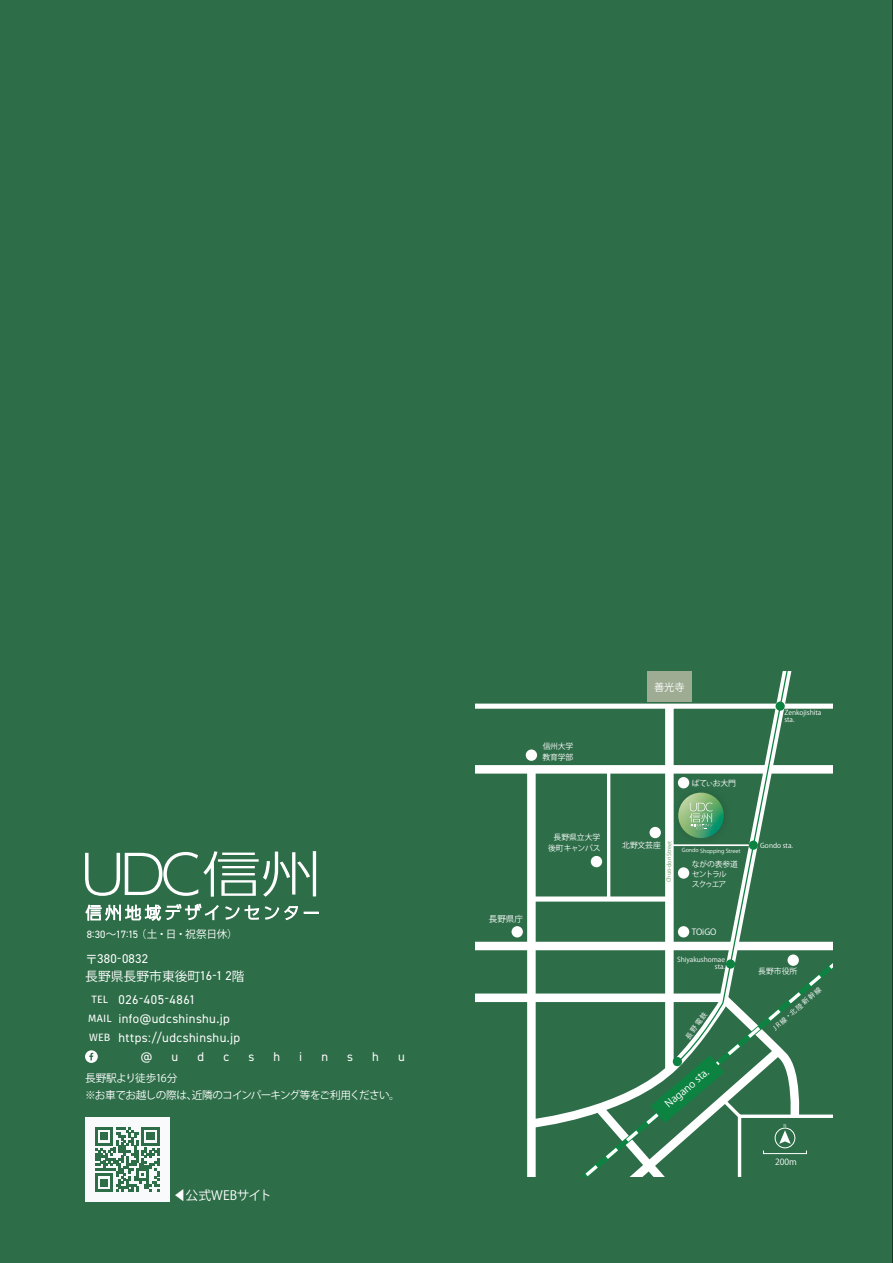
<style>
.page{position:relative;width:893px;height:1263px;background:#2d6d48}
.page>*{position:absolute;margin:0;border:0;box-sizing:border-box;transform-origin:0 0}
.t1{font:12.75px "DIN2014";letter-spacing:.025em;color:#fff}
.t2{font:12.75px "Koz Go Pr 6 N";letter-spacing:-.005em;color:#fff}
.t3{font:10.65px/17px "Koz Go Pr 6 N";letter-spacing:-.055em;color:#fff}
.t4{font:10.2px "Koz Go Pr 6 N";color:#fff}
.t5{font:8.55px "Koz Go Pr 6 N";color:#fff}
.t6{font:7.8px/11.1px "Koz Go Pr 6 N";letter-spacing:-.015em;color:#fff;text-align:right}
.t7{font:7.8px/10.2px "Koz Go Pr 6 N";letter-spacing:-.11em;color:#fff}
.t8{font:6.75px/6.8px "Koz Go Pr 6 N";color:#fff}
.t9{font:5.55px "Koz Go Pr 6 N";color:#fff}
.t10{font:5.55px "Koz Go Pr 6 N";color:#6c9c63}
.t11{font:4.2px "Koz Go Pr 6 N";color:#fff}
.s1{font-family:"DIN2014"}
.s2{font-family:"Koz Go Pr 6 N"}
.s3{font-family:"Fira Sans";font-size:10.65px}
</style>
<div class="page">
<div style="left:475px;top:942px;width:358px;height:8px;background:#fff"></div>
<div style="left:475px;top:704px;width:358px;height:5px;background:#fff"></div>
<div style="left:665px;top:706px;width:9px;height:364px;background:#fff"></div>
<div style="left:527px;top:768px;width:9px;height:409px;background:#fff"></div>
<div style="left:475px;top:765px;width:358px;height:9px;background:#fff"></div>
<svg style="left:556px;top:798px;width:277px;height:191px"></svg>
<svg style="left:475px;top:989px;width:358px;height:188px"></svg>
<svg style="left:673px;top:671px;width:117px;height:396px"></svg>
<div style="left:673px;top:1057px;width:9px;height:9px;background:#0d8341;border-radius:50%"></div>
<div style="left:726px;top:959px;width:9px;height:10px;background:#0d8341;border-radius:50%"></div>
<div style="left:749px;top:841px;width:9px;height:9px;background:#0d8341;border-radius:50%"></div>
<svg style="left:775px;top:701px;width:10px;height:10px"></svg>
<div style="left:512px;top:926px;width:11px;height:11px;background:#fff;border-radius:50%"></div>
<div style="left:787px;top:954px;width:12px;height:12px;background:#fff;border-radius:50%"></div>
<div style="left:649px;top:827px;width:12px;height:11px;background:#fff;border-radius:50%"></div>
<div style="left:678px;top:777px;width:11px;height:11px;background:#fff;border-radius:50%"></div>
<div style="left:678px;top:926px;width:11px;height:11px;background:#fff;border-radius:50%"></div>
<div style="left:678px;top:867px;width:11px;height:12px;background:#fff;border-radius:50%"></div>
<div style="left:591px;top:856px;width:11px;height:11px;background:#fff;border-radius:50%"></div>
<div style="left:526px;top:749px;width:11px;height:12px;background:#fff;border-radius:50%"></div>
<div style="left:647px;top:671px;width:45px;height:30px;background:#9fac94"></div>
<div style="left:763px;top:1150px;width:44px;height:4px;border:1px solid #fff"></div>
<img style="left:670px;top:782px;width:66px;height:66px">
<svg style="left:678px;top:793px;width:46px;height:45px"></svg>
<div style="left:85px;top:1117px;width:85px;height:85px;background:#f9fafb"></div>
<svg style="left:95px;top:1127px;width:64px;height:64px"></svg>
<svg style="left:85px;top:851px;width:231px;height:46px"></svg>
<svg style="left:86px;top:904px;width:132px;height:16px"></svg>
<svg style="left:225px;top:907px;width:14px;height:12px"></svg>
<svg style="left:245px;top:905px;width:14px;height:14px"></svg>
<svg style="left:265px;top:907px;width:14px;height:12px"></svg>
<svg style="left:285px;top:906px;width:13px;height:14px"></svg>
<svg style="left:304px;top:912px;width:14px;height:1px"></svg>
<svg style="left:85px;top:1050px;width:13px;height:13px"></svg>
<hr style="left:892px;top:0;width:1px;height:1263px;background:#000">
<p class="t4" style="left:654px;top:681px;width:32px">善光寺</p>
<p class="t8" style="left:784px;top:709px;width:39px">Zenkojishita sta.</p>
<p class="t6" style="left:543px;top:741px;width:32px;text-align:left">信州大学教育学部</p>
<p class="t6" style="left:692px;top:777px;width:46px">ぱてぃお大門</p>
<p class="t6" style="left:548px;top:832px;width:54px">長野県立大学後町キャンパス</p>
<p class="t10" style="left:666px;top:882px;width:43px;rotate:-89deg">Chuo-dori Street</p>
<p class="t6" style="left:622px;top:840px;width:40px">北野文芸座</p>
<p class="t9" style="left:682px;top:847px;width:60px;rotate:1deg">Gondo Shopping Street</p>
<p class="t7" style="left:692px;top:859px;width:48px">ながの表参道セントラル<br>スクゥエア</p>
<p class="t8" style="left:760px;top:842px;width:34px">Gondo sta.</p>
<p class="t5" style="left:489px;top:914px;width:36px">長野県庁</p>
<p class="t3" style="left:87px;top:926px;width:153px"><span class="s1">8:30</span>〜<span class="s1">17:15</span>（土・日・祝祭日休）</p>
<p class="t5" style="left:692px;top:927px;width:26px">TOiGO</p>
<p class="t1" style="left:85px;top:951px;width:65px"><span class="s2">〒</span>380-0832</p>
<p class="t2" style="left:85px;top:969px;width:161px">長野県長野市東後町<span class="s1">16-1 2</span>階</p>
<p class="t1" style="left:92px;top:991px;width:106px"><span class="s3">TEL</span> 026-405-4861</p>
<p class="t1" style="left:88px;top:1010px;width:143px"><span class="s3">MAIL</span> info@udcshinshu.jp</p>
<p class="t1" style="left:89px;top:1029px;width:152px"><span class="s3">WEB</span> https://udcshinshu.jp</p>
<p class="t1" style="left:141px;top:1048px;width:13px">@</p>
<p class="t1" style="left:172px;top:1048px;width:8px">u</p>
<p class="t1" style="left:198px;top:1048px;width:8px">d</p>
<p class="t1" style="left:223px;top:1048px;width:7px">c</p>
<p class="t1" style="left:248px;top:1048px;width:7px">s</p>
<p class="t1" style="left:274px;top:1048px;width:8px">h</p>
<p class="t1" style="left:299px;top:1048px;width:5px">i</p>
<p class="t1" style="left:321px;top:1048px;width:8px">n</p>
<p class="t1" style="left:347px;top:1048px;width:7px">s</p>
<p class="t1" style="left:372px;top:1048px;width:8px">h</p>
<p class="t1" style="left:398px;top:1048px;width:8px">u</p>
<p class="t8" style="left:677px;top:956px;width:49px;text-align:right">Shiyakushomae sta.</p>
<p class="t8" style="left:684px;top:1036px;width:33px;rotate:-53deg">長野電鉄</p>
<p class="t6" style="left:758px;top:966px;width:41px">長野市役所</p>
<p class="t8" style="left:772px;top:1026px;width:63px;rotate:-41deg">JR線・北陸新幹線</p>
<p class="t3" style="left:85px;top:1070px;width:316px">長野駅より徒歩16分<br>※お車でお越しの際は、近隣のコインパーキング等をご利用ください。</p>
<p class="t4" style="left:663px;top:1101px;width:55px;rotate:-40deg">Nagano sta.</p>
<p class="t11" style="left:783px;top:1122px;width:4px">N</p>
<p class="t5" style="left:775px;top:1157px;width:23px">200m</p>
<p class="t2" style="left:174px;top:1188px;width:99px">◀公式WEBサイト</p>
</div>
